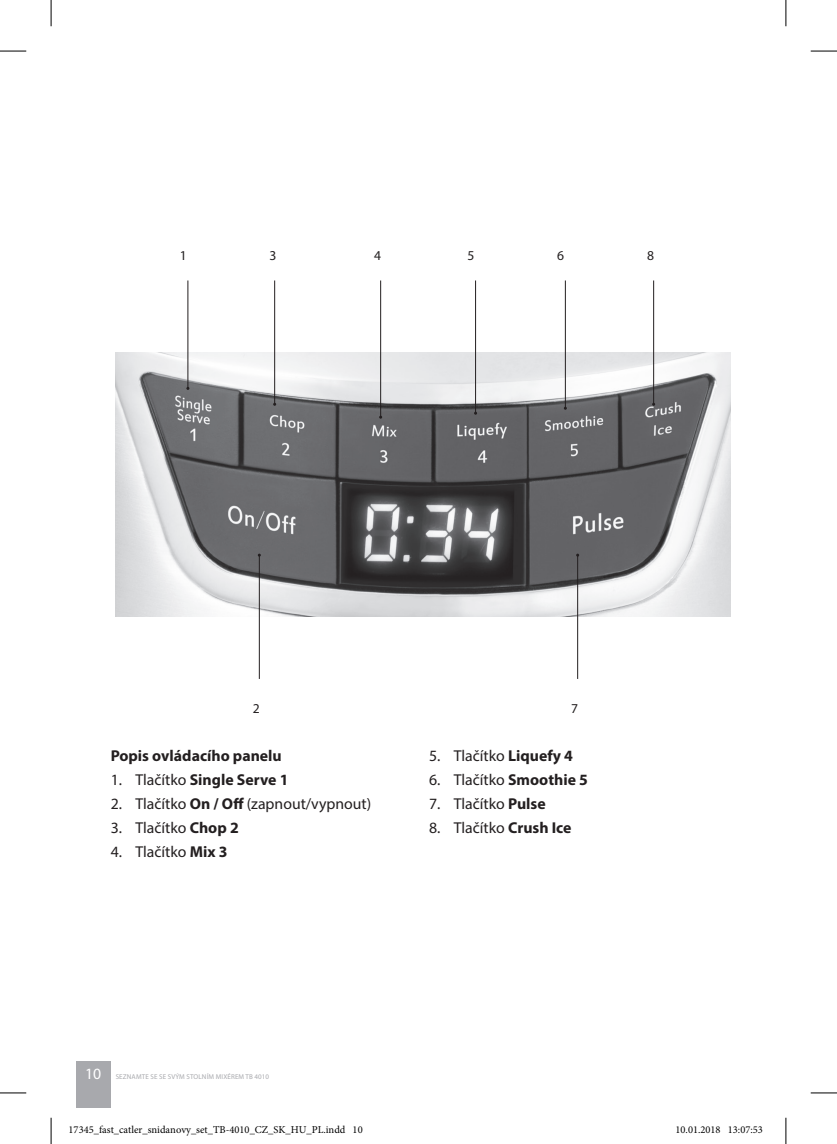
<style>
.page{position:relative;width:837px;height:1144px;background:#fff}
.page>*{position:absolute;margin:0;border:0;box-sizing:border-box;transform-origin:0 0}
.t1{font:15.75px "Myriad Pro";color:#231f20}
.t2{font:700 15.75px "Myriad Pro";color:#231f20}
.t3{font:15.75px "Myriad Pro";color:#fff}
.t4{font:13.65px "Myriad Pro";color:#231f20}
.t5{font:10.5px "Minion Pro";color:#000}
.t6{font:7px "Myriad Pro";letter-spacing:.02em;color:#a8a9ad}
.s1{font-weight:400}
.s2{font-weight:700}
</style>
<div class="page">
<div style="left:76px;top:1062px;width:35px;height:46px;background:#a8a9ad"></div>
<img style="left:116px;top:353px;width:614px;height:263px">
<hr style="left:187px;top:280px;width:1px;height:108px;background:#231f20">
<hr style="left:274px;top:280px;width:1px;height:124px;background:#231f20">
<hr style="left:380px;top:280px;width:1px;height:137px;background:#231f20">
<hr style="left:475px;top:280px;width:1px;height:133px;background:#231f20">
<hr style="left:565px;top:280px;width:1px;height:128px;background:#231f20">
<hr style="left:653px;top:280px;width:1px;height:124px;background:#231f20">
<hr style="left:259px;top:555px;width:1px;height:124px;background:#231f20">
<hr style="left:577px;top:555px;width:1px;height:124px;background:#231f20">
<svg style="left:0;top:51px;width:26px;height:1px"></svg>
<svg style="left:810px;top:51px;width:26px;height:1px"></svg>
<svg style="left:0;top:1092px;width:26px;height:1px"></svg>
<svg style="left:810px;top:1092px;width:26px;height:1px"></svg>
<svg style="left:51px;top:0;width:1px;height:26px"></svg>
<svg style="left:51px;top:1118px;width:1px;height:26px"></svg>
<svg style="left:785px;top:0;width:1px;height:26px"></svg>
<svg style="left:785px;top:1118px;width:1px;height:26px"></svg>
<div style="left:357px;top:1126px;width:5px;height:8px;border:1px solid #fff;border-radius:50%"></div>
<svg style="left:357px;top:1126px;width:4px;height:8px"></svg>
<p class="t4" style="left:180px;top:247px;width:8px">1</p>
<p class="t4" style="left:269px;top:247px;width:8px">3</p>
<p class="t4" style="left:374px;top:247px;width:8px">4</p>
<p class="t4" style="left:467px;top:247px;width:8px">5</p>
<p class="t4" style="left:557px;top:247px;width:8px">6</p>
<p class="t4" style="left:646px;top:247px;width:8px">8</p>
<p class="t4" style="left:252px;top:700px;width:8px">2</p>
<p class="t4" style="left:571px;top:700px;width:8px">7</p>
<p class="t2" style="left:111px;top:745px;width:172px">Popis ovládacího panelu</p>
<p class="t2" style="left:111px;top:769px;width:179px"><span class="s1">1. Tlačítko</span> Single Serve 1</p>
<p class="t1" style="left:111px;top:794px;width:262px">2. Tlačítko <span class="s2">On / Off</span> (zapnout/vypnout)</p>
<p class="t1" style="left:111px;top:818px;width:129px">3. Tlačítko <span class="s2">Chop 2</span></p>
<p class="t1" style="left:111px;top:842px;width:118px">4. Tlačítko <span class="s2">Mix 3</span></p>
<p class="t1" style="left:429px;top:746px;width:145px">5. Tlačítko <span class="s2">Liquefy 4</span></p>
<p class="t1" style="left:429px;top:770px;width:160px">6. Tlačítko <span class="s2">Smoothie 5</span></p>
<p class="t1" style="left:429px;top:794px;width:118px">7. Tlačítko <span class="s2">Pulse</span></p>
<p class="t1" style="left:429px;top:818px;width:144px">8. Tlačítko <span class="s2">Crush Ice</span></p>
<p class="t3" style="left:85px;top:1063px;width:18px">10</p>
<p class="t6" style="left:116px;top:1072px;width:155px">SEZNAMTE SE SE SVÝM STOLNÍM MIXÉREM TB 4010</p>
<p class="t5" style="left:69px;top:1123px;width:295px">17345_fast_catler_snidanovy_set_TB-4010_CZ_SK_HU_PL.indd 10</p>
<p class="t5" style="left:675px;top:1123px;width:89px">10.01.2018 13:07:53</p>
</div>
